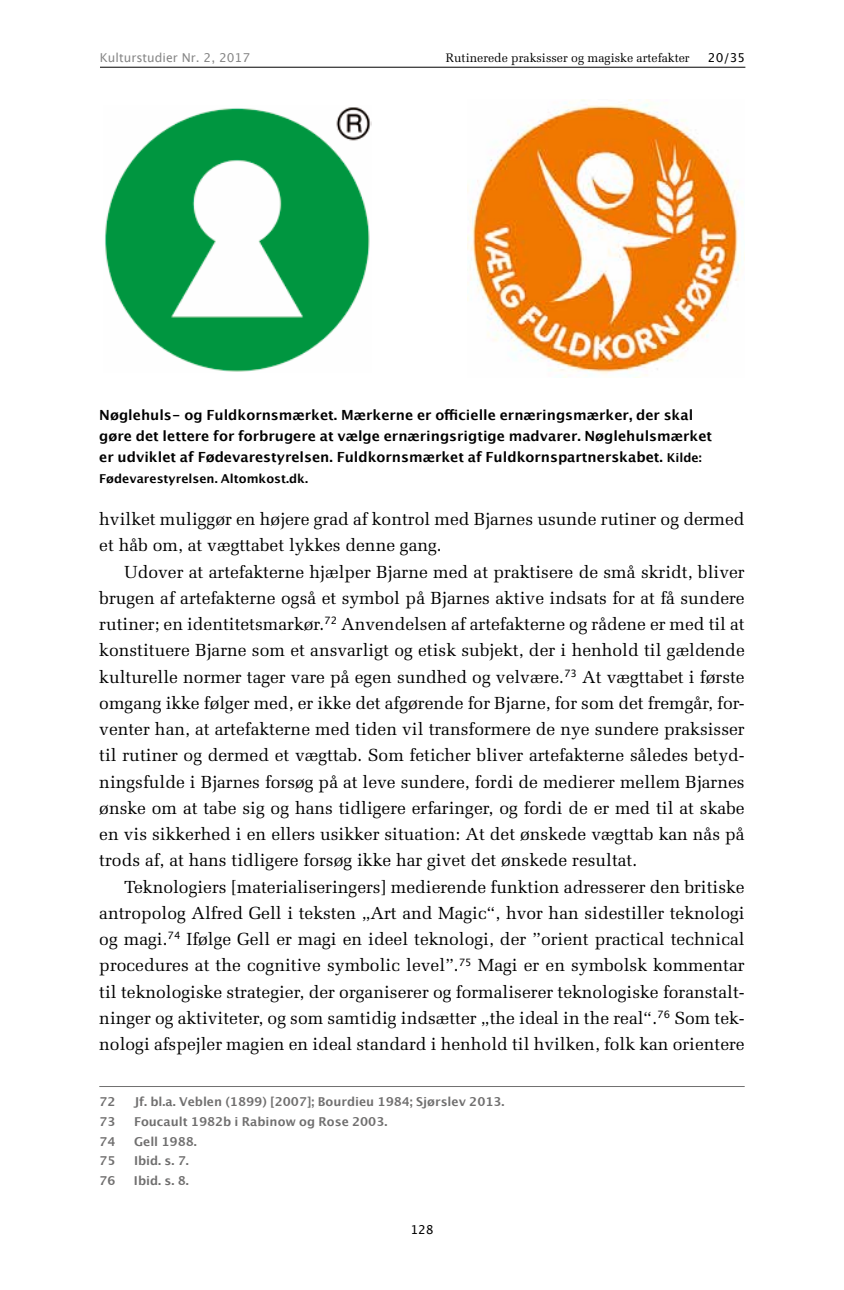
<style>
.page{position:relative;width:844px;height:1290px;background:#fff}
.page>*{position:absolute;margin:0;border:0;box-sizing:border-box;transform-origin:0 0}
.t1{font:17.5px/26.2px "Melior";color:#000;text-align:justify}
.t2{font:700 14px/21px "Lucida Grande";color:#000}
.t3{font:700 12.25px "Lucida Grande";color:#706f6f}
.t4{font:12.25px "Melior";color:#000}
.t5{font:700 12.25px "Lucida Grande";color:#000}
.t6{font:12.25px "Lucida Grande";color:#878787}
.t7{font:12.25px "Lucida Grande";color:#000}
.s1{font-size:12.25px}
</style>
<div class="page">
<hr style="left:100px;top:67px;width:645px;height:1px;background:#000">
<hr style="left:99px;top:1086px;width:645px;height:1px;background:#706f6f">
<img style="left:105px;top:107px;width:266px;height:265px">
<img style="left:467px;top:100px;width:276px;height:277px">
<p class="t6" style="left:100px;top:51px;width:151px">Kulturstudier Nr. 2, 2017</p>
<p class="t4" style="left:446px;top:50px;width:245px">Rutinerede praksisser og magiske artefakter</p>
<p class="t7" style="left:707px;top:51px;width:39px">20/35</p>
<p class="t2" style="left:99px;top:404px;width:614px">Nøglehuls- og Fuldkornsmærket. Mærkerne er officielle ernæringsmærker, der skal gøre det lettere for forbrugere at vælge ernæringsrigtige madvarer. Nøglehulsmærket er udviklet af Fødevarestyrelsen. Fuldkornsmærket af Fuldkornspartnerskabet. <span class="s1">Kilde:</span></p>
<p class="t5" style="left:99px;top:469px;width:210px">Fødevarestyrelsen. Altomkost.dk.</p>
<p class="t1" style="left:99px;top:506px;width:646px">hvilket muliggør en højere grad af kontrol med Bjarnes usunde rutiner og dermed et håb om, at vægttabet lykkes denne gang.</p>
<p class="t1" style="left:99px;top:558px;width:646px;text-indent:25px">Udover at artefakterne hjælper Bjarne med at praktisere de små skridt, bliver brugen af artefakterne også et symbol på Bjarnes aktive indsats for at få sundere rutiner; en identitetsmarkør.<sup>72</sup> Anvendelsen af artefakterne og rådene er med til at konstituere Bjarne som et ansvarligt og etisk subjekt, der i henhold til gældende kulturelle normer tager vare på egen sundhed og velvære.<sup>73</sup> At vægttabet i første omgang ikke følger med, er ikke det afgørende for Bjarne, for som det fremgår, for&shy;venter han, at artefakterne med tiden vil transformere de nye sundere praksisser til rutiner og dermed et vægttab. Som feticher bliver artefakterne således betyd&shy;ningsfulde i Bjarnes forsøg på at leve sundere, fordi de medierer mellem Bjarnes ønske om at tabe sig og hans tidligere erfaringer, og fordi de er med til at skabe en vis sikkerhed i en ellers usikker situation: At det ønskede vægttab kan nås på trods af, at hans tidligere forsøg ikke har givet det ønskede resultat.</p>
<p class="t1" style="left:99px;top:873px;width:646px;text-indent:25px">Teknologiers [materialiseringers] medierende funktion adresserer den britiske antropolog Alfred Gell i teksten „Art and Magic“, hvor han sidestiller teknologi og magi.<sup>74</sup> Ifølge Gell er magi en ideel teknologi, der ”orient practical technical procedures at the cognitive symbolic level”.<sup>75</sup> Magi er en symbolsk kommentar til teknologiske strategier, der organiserer og formaliserer teknologiske foranstalt&shy;ninger og aktiviteter, og som samtidig indsætter „the ideal in the real“.<sup>76</sup> Som tek&shy;nologi afspejler magien en ideal standard i henhold til hvilken, folk kan orientere</p>
<p class="t3" style="left:99px;top:1092px;width:18px">72</p>
<p class="t3" style="left:134px;top:1092px;width:372px">Jf. bl.a. Veblen (1899) [2007]; Bourdieu 1984; Sjørslev 2013.</p>
<p class="t3" style="left:99px;top:1111px;width:18px">73</p>
<p class="t3" style="left:134px;top:1111px;width:255px">Foucault 1982b i Rabinow og Rose 2003.</p>
<p class="t3" style="left:99px;top:1131px;width:18px">74</p>
<p class="t3" style="left:134px;top:1131px;width:64px">Gell 1988.</p>
<p class="t3" style="left:99px;top:1151px;width:18px">75</p>
<p class="t3" style="left:134px;top:1151px;width:56px">Ibid. s. 7.</p>
<p class="t3" style="left:99px;top:1170px;width:18px">76</p>
<p class="t3" style="left:134px;top:1170px;width:56px">Ibid. s. 8.</p>
<p class="t7" style="left:410px;top:1222px;width:25px">128</p>
</div>
